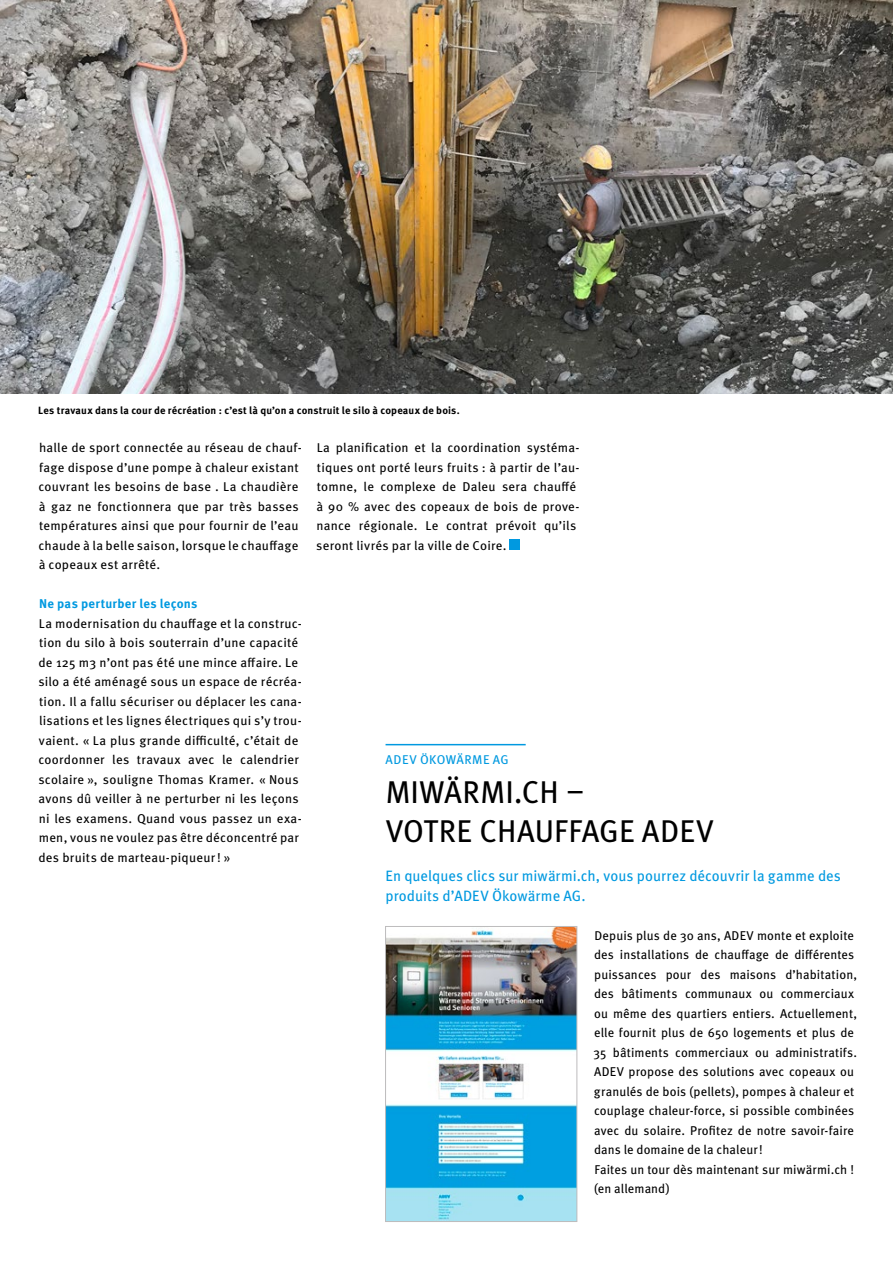
<style>
.page{position:relative;width:893px;height:1263px;background:#fff}
.page>*{position:absolute;margin:0;border:0;box-sizing:border-box;transform-origin:0 0}
.t1{font:31.5px/39px "Meta Pro";letter-spacing:.005em;color:#000}
.t2{font:15px/19.5px "Meta Pro";letter-spacing:.005em;color:#0099e0}
.t3{font:12.75px/19.5px "Meta Pro";letter-spacing:.015em;color:#000}
.t4{font:700 12.75px "Meta Pro";letter-spacing:.02em;color:#0099e0}
.t5{font:12.75px "Meta Pro";letter-spacing:.035em;color:#0099e0}
.t6{font:700 10.5px "Meta Pro";letter-spacing:.015em;color:#000}
</style>
<div class="page">
<div style="left:510px;top:539px;width:10px;height:11px;background:#0099e0"></div>
<hr style="left:386px;top:744px;width:140px;height:1px;background:#0099e0">
<img style="left:0;top:0;width:893px;height:394px">
<img style="left:387px;top:928px;width:188px;height:292px">
<div style="left:385px;top:926px;width:192px;height:296px;border:1px solid #bdbcbd"></div>
<p class="t6" style="left:38px;top:403px;width:423px">Les travaux dans la cour de récréation : c’est là qu’on a construit le silo à copeaux de bois.</p>
<p class="t3" style="left:38px;top:438px;width:265px">halle de sport connectée au réseau de chauf&shy;fage dispose d’une pompe à chaleur existant couvrant les besoins de base . La chaudière à gaz ne fonctionnera que par très basses températures ainsi que pour fournir de l’eau chaude à la belle saison, lorsque le chauffage à copeaux est arrêté.</p>
<p class="t4" style="left:39px;top:596px;width:160px">Ne pas perturber les leçons</p>
<p class="t3" style="left:38px;top:613px;width:265px">La modernisation du chauffage et la construc&shy;tion du silo à bois souterrain d’une capacité de 125 m3 n’ont pas été une mince affaire. Le silo a été aménagé sous un espace de récréa&shy;tion. Il a fallu sécuriser ou déplacer les cana&shy;lisations et les lignes électriques qui s’y trou&shy;vaient. « La plus grande difficulté, c’était de coordonner les travaux avec le calendrier scolaire », souligne Thomas Kramer. « Nous avons dû veiller à ne perturber ni les leçons ni les examens. Quand vous passez un exa&shy;men, vous ne voulez pas être déconcentré par des bruits de marteau-piqueur! »</p>
<p class="t3" style="left:316px;top:438px;width:265px">La planification et la coordination systéma&shy;tiques ont porté leurs fruits : à partir de l’au&shy;tomne, le complexe de Daleu sera chauffé à 90 % avec des copeaux de bois de prove&shy;nance régionale. Le contrat prévoit qu’ils seront livrés par la ville de Coire.</p>
<p class="t5" style="left:386px;top:752px;width:125px">ADEV ÖKOWÄRME AG</p>
<h1 class="t1" style="left:386px;top:773px;width:330px">MIWÄRMI.CH –<br>VOTRE CHAUFFAGE ADEV</h1>
<p class="t2" style="left:386px;top:866px;width:457px">En quelques clics sur miwärmi.ch, vous pourrez découvrir la gamme des produits d’ADEV Ökowärme AG.</p>
<p class="t3" style="left:593px;top:925px;width:265px">Depuis plus de 30 ans, ADEV monte et exploite des installations de chauffage de différentes puissances pour des maisons d’habitation, des bâtiments communaux ou commerciaux ou même des quartiers entiers. Actuellement, elle fournit plus de 650 logements et plus de 35 bâtiments commerciaux ou administratifs.<br>ADEV propose des solutions avec copeaux ou granulés de bois (pellets), pompes à chaleur et couplage chaleur-force, si possible combinées avec du solaire. Profitez de notre savoir-faire dans le domaine de la chaleur!<br>Faites un tour dès maintenant sur miwärmi.ch ! (en allemand)</p>
</div>
